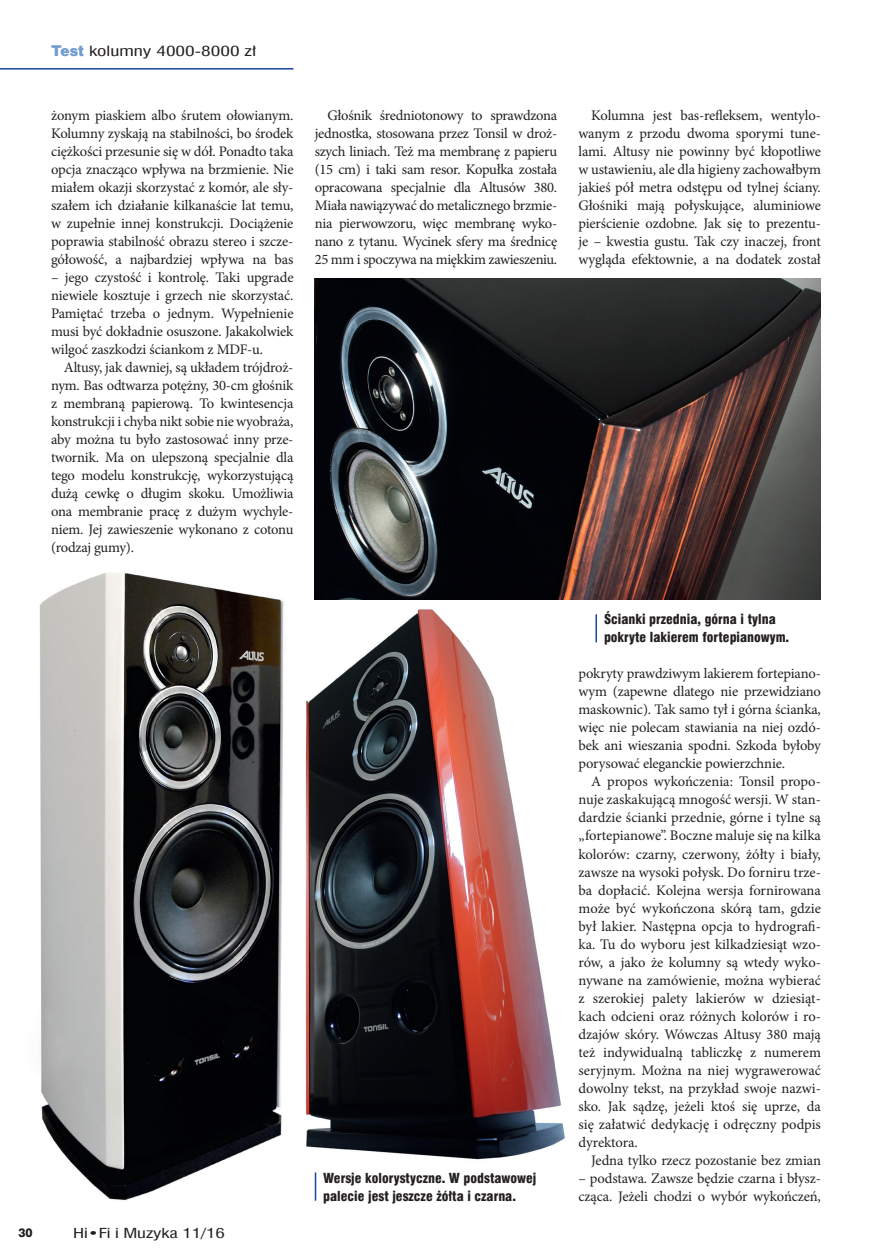
<style>
.page{position:relative;width:872px;height:1255px;background:#fff}
.page>*{position:absolute;margin:0;border:0;box-sizing:border-box;transform-origin:0 0}
.tekst{font:14.55px/18px "Minion Pro";letter-spacing:-.01em;color:#231f20;text-align:justify}
.t1{font:13.8px "Swis 721 Cn EU";color:#231f20;scale:1.4 1}
.podpis_do_ilustracji{font:13.5px/18px "Swis 721 Blk Cn EU";color:#231f20}
.t2{font:13.5px "Swis 721 Cn EU";letter-spacing:-.005em;color:#231f20;scale:1.4 1}
.t3{font:12px "Swis 721 Hv EU";color:#231f20}
.s1{font-family:"Swis 721 Blk 2 EU";color:#729cd1}
</style>
<div class="page">
<hr style="left:0;top:68px;width:293px;height:2px;background:#18469d">
<img style="left:305px;top:595px;width:292px;height:606px">
<svg style="left:315px;top:1172px;width:1px;height:28px"></svg>
<img style="left:315px;top:279px;width:506px;height:321px">
<hr style="left:595px;top:614px;width:2px;height:28px;background:#18469d">
<img style="left:39px;top:572px;width:245px;height:629px">
<p class="t1" style="left:51px;top:41px;width:148px"><span class="s1">Test</span> kolumny 4000-8000 zł</p>
<p class="tekst" style="left:51px;top:106px;width:244px">żonym piaskiem albo śrutem ołowianym.<br>Kolumny zyskają na stabilności, bo środek ciężkości przesunie się w dół. Ponadto taka opcja znacząco wpływa na brzmienie. Nie miałem okazji skorzystać z komór, ale sły&shy;szałem ich działanie kilkanaście lat temu, w zupełnie innej konstrukcji. Dociążenie poprawia stabilność obrazu stereo i szcze&shy;gółowość, a najbardziej wpływa na bas</p>
<p class="tekst" style="left:51px;top:268px;width:244px">– jego czystość i kontrolę. Taki upgrade niewiele kosztuje i grzech nie skorzystać.<br>Pamiętać trzeba o jednym. Wypełnienie musi być dokładnie osuszone. Jakakolwiek wilgoć zaszkodzi ściankom z MDF-u.</p>
<p class="tekst" style="left:51px;top:358px;width:244px;text-indent:13px">Altusy, jak dawniej, są układem trójdroż&shy;nym. Bas odtwarza potężny, 30-cm głośnik z membraną papierową. To kwintesencja konstrukcji i chyba nikt sobie nie wyobraża, aby można tu było zastosować inny prze&shy;twornik. Ma on ulepszoną specjalnie dla tego modelu konstrukcję, wykorzystującą dużą cewkę o długim skoku. Umożliwia ona membranie pracę z dużym wychyle&shy;niem. Jej zawieszenie wykonano z cotonu (rodzaj gumy).</p>
<p class="tekst" style="left:315px;top:106px;width:244px;text-indent:13px">Głośnik średniotonowy to sprawdzona jednostka, stosowana przez Tonsil w droż&shy;szych liniach. Też ma membranę z papieru (15 cm) i taki sam resor. Kopułka została opracowana specjalnie dla Altusów 380.<br>Miała nawiązywać do metalicznego brzmie&shy;nia pierwowzoru, więc membranę wyko&shy;nano z tytanu. Wycinek sfery ma średnicę 25 mm i spoczywa na miękkim zawieszeniu.</p>
<p class="tekst" style="left:578px;top:106px;width:244px;text-indent:13px">Kolumna jest bas-refleksem, wentylo&shy;wanym z przodu dwoma sporymi tune&shy;lami. Altusy nie powinny być kłopotliwe w ustawieniu, ale dla higieny zachowałbym jakieś pół metra odstępu od tylnej ściany.<br>Głośniki mają połyskujące, aluminiowe pierścienie ozdobne. Jak się to prezentu&shy;je – kwestia gustu. Tak czy inaczej, front wygląda efektownie, a na dodatek został</p>
<p class="t3" style="left:18px;top:1225px;width:16px">30</p>
<p class="t2" style="left:73px;top:1224px;width:110px">Hi•Fi i Muzyka 11/16</p>
<p class="podpis_do_ilustracji" style="left:323px;top:1169px;width:214px">Wersje kolorystyczne. W podstawowej palecie jest jeszcze żółta i czarna.</p>
<p class="podpis_do_ilustracji" style="left:604px;top:611px;width:187px">Ścianki przednia, górna i tylna pokryte lakierem fortepianowym.</p>
<p class="tekst" style="left:578px;top:664px;width:244px">pokryty prawdziwym lakierem fortepiano&shy;wym (zapewne dlatego nie przewidziano maskownic). Tak samo tył i górna ścianka, więc nie polecam stawiania na niej ozdó&shy;bek ani wieszania spodni. Szkoda byłoby porysować eleganckie powierzchnie.</p>
<p class="tekst" style="left:578px;top:772px;width:244px;text-indent:13px">A propos wykończenia: Tonsil propo&shy;nuje zaskakującą mnogość wersji. W stan&shy;dardzie ścianki przednie, górne i tylne są „fortepianowe”. Boczne maluje się na kilka kolorów: czarny, czerwony, żółty i biały, zawsze na wysoki połysk. Do forniru trze&shy;ba dopłacić. Kolejna wersja fornirowana może być wykończona skórą tam, gdzie był lakier. Następna opcja to hydrografi&shy;ka. Tu do wyboru jest kilkadziesiąt wzo&shy;rów, a jako że kolumny są wtedy wyko&shy;nywane na zamówienie, można wybierać z szerokiej palety lakierów w dziesiąt&shy;kach odcieni oraz różnych kolorów i ro&shy;dzajów skóry. Wówczas Altusy 380 mają też indywidualną tabliczkę z numerem seryjnym. Można na niej wygrawerować dowolny tekst, na przykład swoje nazwi&shy;sko. Jak sądzę, jeżeli ktoś się uprze, da się załatwić dedykację i odręczny podpis dyrektora.</p>
<p class="tekst" style="left:591px;top:1150px;width:231px">Jedna tylko rzecz pozostanie bez zmian</p>
<p class="tekst" style="left:578px;top:1168px;width:244px">– podstawa. Zawsze będzie czarna i błysz&shy;cząca. Jeżeli chodzi o wybór wykończeń,</p>
</div>
